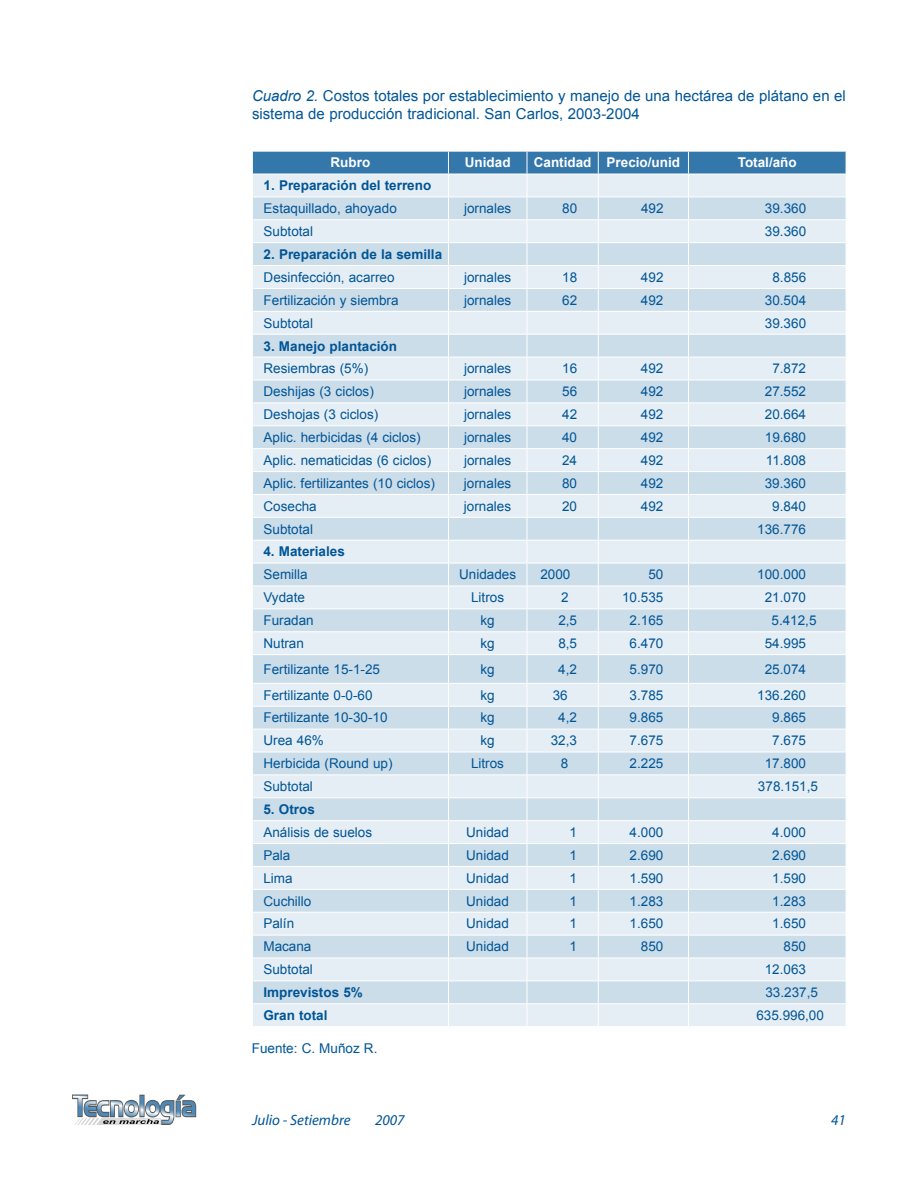
<style>
.page{position:relative;width:918px;height:1188px;background:#fff}
.page>*{position:absolute;margin:0;border:0;box-sizing:border-box;transform-origin:0 0}
.t1{font:15px/18px "Arial";color:#005596}
.t2{font:italic 15px "Myriad";color:#005596}
.t3{font:13.5px "Arial";color:#005596}
.t4{font:700 13.5px "Arial";color:#005596}
.t5{font:700 13.5px "Arial";color:#fff}
.s1{font-style:italic}
</style>
<div class="page">
<svg style="left:72px;top:1095px;width:124px;height:30px"></svg>
<svg style="left:252px;top:151px;width:594px;height:875px;background:#d6e4ee"></svg>
<p class="t1" style="left:252px;top:87px;width:595px"><span class="s1">Cuadro 2.</span> Costos totales por establecimiento y manejo de una hectárea de plátano en el sistema de producción tradicional. San Carlos, 2003-2004</p>
<p class="t5" style="left:331px;top:154px;width:41px">Rubro</p>
<p class="t5" style="left:465px;top:154px;width:47px">Unidad</p>
<p class="t5" style="left:534px;top:154px;width:148px">Cantidad Precio/unid</p>
<p class="t5" style="left:738px;top:154px;width:61px">Total/año</p>
<p class="t4" style="left:264px;top:177px;width:169px">1. Preparación del terreno</p>
<p class="t3" style="left:264px;top:200px;width:135px">Estaquillado, ahoyado</p>
<p class="t3" style="left:464px;top:200px;width:49px">jornales</p>
<p class="t3" style="left:562px;top:200px;width:17px">80</p>
<p class="t3" style="left:641px;top:200px;width:24px">492</p>
<p class="t3" style="left:765px;top:200px;width:43px">39.360</p>
<p class="t3" style="left:264px;top:223px;width:51px">Subtotal</p>
<p class="t3" style="left:765px;top:223px;width:43px">39.360</p>
<p class="t4" style="left:264px;top:245px;width:180px">2. Preparación de la semilla</p>
<p class="t3" style="left:264px;top:268px;width:132px">Desinfección, acarreo</p>
<p class="t3" style="left:464px;top:268px;width:49px">jornales</p>
<p class="t3" style="left:562px;top:268px;width:17px">18</p>
<p class="t3" style="left:641px;top:268px;width:24px">492</p>
<p class="t3" style="left:772px;top:268px;width:35px">8.856</p>
<p class="t3" style="left:264px;top:291px;width:137px">Fertilización y siembra</p>
<p class="t3" style="left:464px;top:291px;width:49px">jornales</p>
<p class="t3" style="left:562px;top:291px;width:17px">62</p>
<p class="t3" style="left:641px;top:291px;width:24px">492</p>
<p class="t3" style="left:765px;top:291px;width:43px">30.504</p>
<p class="t3" style="left:264px;top:314px;width:51px">Subtotal</p>
<p class="t3" style="left:765px;top:314px;width:43px">39.360</p>
<p class="t4" style="left:264px;top:337px;width:135px">3. Manejo plantación</p>
<p class="t3" style="left:264px;top:360px;width:106px">Resiembras (5%)</p>
<p class="t3" style="left:464px;top:360px;width:49px">jornales</p>
<p class="t3" style="left:562px;top:360px;width:17px">16</p>
<p class="t3" style="left:641px;top:360px;width:24px">492</p>
<p class="t3" style="left:772px;top:360px;width:35px">7.872</p>
<p class="t3" style="left:264px;top:383px;width:112px">Deshijas (3 ciclos)</p>
<p class="t3" style="left:464px;top:383px;width:49px">jornales</p>
<p class="t3" style="left:562px;top:383px;width:17px">56</p>
<p class="t3" style="left:641px;top:383px;width:24px">492</p>
<p class="t3" style="left:765px;top:383px;width:43px">27.552</p>
<p class="t3" style="left:264px;top:406px;width:116px">Deshojas (3 ciclos)</p>
<p class="t3" style="left:464px;top:406px;width:49px">jornales</p>
<p class="t3" style="left:562px;top:406px;width:17px">42</p>
<p class="t3" style="left:641px;top:406px;width:24px">492</p>
<p class="t3" style="left:765px;top:406px;width:43px">20.664</p>
<p class="t3" style="left:264px;top:428px;width:159px">Aplic. herbicidas (4 ciclos)</p>
<p class="t3" style="left:464px;top:428px;width:49px">jornales</p>
<p class="t3" style="left:562px;top:428px;width:17px">40</p>
<p class="t3" style="left:641px;top:428px;width:24px">492</p>
<p class="t3" style="left:765px;top:428px;width:43px">19.680</p>
<p class="t3" style="left:264px;top:451px;width:169px">Aplic. nematicidas (6 ciclos)</p>
<p class="t3" style="left:464px;top:451px;width:49px">jornales</p>
<p class="t3" style="left:562px;top:451px;width:17px">24</p>
<p class="t3" style="left:641px;top:451px;width:24px">492</p>
<p class="t3" style="left:766px;top:451px;width:42px">11.808</p>
<p class="t3" style="left:264px;top:474px;width:173px">Aplic. fertilizantes (10 ciclos)</p>
<p class="t3" style="left:464px;top:474px;width:49px">jornales</p>
<p class="t3" style="left:562px;top:474px;width:17px">80</p>
<p class="t3" style="left:641px;top:474px;width:24px">492</p>
<p class="t3" style="left:765px;top:474px;width:43px">39.360</p>
<p class="t3" style="left:264px;top:497px;width:55px">Cosecha</p>
<p class="t3" style="left:464px;top:497px;width:49px">jornales</p>
<p class="t3" style="left:562px;top:497px;width:17px">20</p>
<p class="t3" style="left:641px;top:497px;width:24px">492</p>
<p class="t3" style="left:772px;top:497px;width:35px">9.840</p>
<p class="t3" style="left:263px;top:520px;width:51px">Subtotal</p>
<p class="t3" style="left:757px;top:520px;width:50px">136.776</p>
<p class="t4" style="left:263px;top:543px;width:83px">4. Materiales</p>
<p class="t3" style="left:263px;top:566px;width:46px">Semilla</p>
<p class="t3" style="left:459px;top:566px;width:59px">Unidades</p>
<p class="t3" style="left:540px;top:566px;width:32px">2000</p>
<p class="t3" style="left:648px;top:566px;width:17px">50</p>
<p class="t3" style="left:757px;top:566px;width:50px">100.000</p>
<p class="t3" style="left:263px;top:589px;width:43px">Vydate</p>
<p class="t3" style="left:471px;top:589px;width:35px">Litros</p>
<p class="t3" style="left:561px;top:589px;width:9px">2</p>
<p class="t3" style="left:622px;top:589px;width:43px">10.535</p>
<p class="t3" style="left:765px;top:589px;width:43px">21.070</p>
<p class="t3" style="left:263px;top:612px;width:52px">Furadan</p>
<p class="t3" style="left:480px;top:612px;width:16px">kg</p>
<p class="t3" style="left:558px;top:612px;width:20px">2,5</p>
<p class="t3" style="left:630px;top:612px;width:35px">2.165</p>
<p class="t3" style="left:772px;top:612px;width:47px">5.412,5</p>
<p class="t3" style="left:263px;top:634px;width:42px">Nutran</p>
<p class="t3" style="left:480px;top:634px;width:16px">kg</p>
<p class="t3" style="left:558px;top:634px;width:20px">8,5</p>
<p class="t3" style="left:630px;top:634px;width:35px">6.470</p>
<p class="t3" style="left:765px;top:634px;width:43px">54.995</p>
<p class="t3" style="left:263px;top:660px;width:118px">Fertilizante 15-1-25</p>
<p class="t3" style="left:480px;top:660px;width:16px">kg</p>
<p class="t3" style="left:558px;top:660px;width:20px">4,2</p>
<p class="t3" style="left:630px;top:660px;width:35px">5.970</p>
<p class="t3" style="left:765px;top:660px;width:43px">25.074</p>
<p class="t3" style="left:263px;top:686px;width:111px">Fertilizante 0-0-60</p>
<p class="t3" style="left:480px;top:686px;width:16px">kg</p>
<p class="t3" style="left:553px;top:686px;width:17px">36</p>
<p class="t3" style="left:630px;top:686px;width:35px">3.785</p>
<p class="t3" style="left:757px;top:686px;width:50px">136.260</p>
<p class="t3" style="left:263px;top:709px;width:126px">Fertilizante 10-30-10</p>
<p class="t3" style="left:480px;top:709px;width:16px">kg</p>
<p class="t3" style="left:558px;top:709px;width:20px">4,2</p>
<p class="t3" style="left:630px;top:709px;width:35px">9.865</p>
<p class="t3" style="left:772px;top:709px;width:35px">9.865</p>
<p class="t3" style="left:263px;top:732px;width:62px">Urea 46%</p>
<p class="t3" style="left:480px;top:732px;width:16px">kg</p>
<p class="t3" style="left:551px;top:732px;width:28px">32,3</p>
<p class="t3" style="left:630px;top:732px;width:35px">7.675</p>
<p class="t3" style="left:772px;top:732px;width:35px">7.675</p>
<p class="t3" style="left:263px;top:755px;width:131px">Herbicida (Round up)</p>
<p class="t3" style="left:471px;top:755px;width:35px">Litros</p>
<p class="t3" style="left:561px;top:755px;width:9px">8</p>
<p class="t3" style="left:630px;top:755px;width:35px">2.225</p>
<p class="t3" style="left:765px;top:755px;width:43px">17.800</p>
<p class="t3" style="left:263px;top:778px;width:51px">Subtotal</p>
<p class="t3" style="left:758px;top:778px;width:62px">378.151,5</p>
<p class="t4" style="left:263px;top:800px;width:53px">5. Otros</p>
<p class="t3" style="left:263px;top:823px;width:110px">Análisis de suelos</p>
<p class="t3" style="left:466px;top:823px;width:44px">Unidad</p>
<p class="t3" style="left:570px;top:823px;width:9px">1</p>
<p class="t3" style="left:630px;top:823px;width:35px">4.000</p>
<p class="t3" style="left:772px;top:823px;width:35px">4.000</p>
<p class="t3" style="left:263px;top:846px;width:29px">Pala</p>
<p class="t3" style="left:466px;top:846px;width:44px">Unidad</p>
<p class="t3" style="left:570px;top:846px;width:9px">1</p>
<p class="t3" style="left:630px;top:846px;width:35px">2.690</p>
<p class="t3" style="left:772px;top:846px;width:35px">2.690</p>
<p class="t3" style="left:263px;top:869px;width:31px">Lima</p>
<p class="t3" style="left:466px;top:869px;width:44px">Unidad</p>
<p class="t3" style="left:570px;top:869px;width:9px">1</p>
<p class="t3" style="left:630px;top:869px;width:35px">1.590</p>
<p class="t3" style="left:772px;top:869px;width:35px">1.590</p>
<p class="t3" style="left:263px;top:892px;width:50px">Cuchillo</p>
<p class="t3" style="left:466px;top:892px;width:44px">Unidad</p>
<p class="t3" style="left:570px;top:892px;width:9px">1</p>
<p class="t3" style="left:630px;top:892px;width:35px">1.283</p>
<p class="t3" style="left:772px;top:892px;width:35px">1.283</p>
<p class="t3" style="left:263px;top:915px;width:32px">Palín</p>
<p class="t3" style="left:466px;top:915px;width:44px">Unidad</p>
<p class="t3" style="left:570px;top:915px;width:9px">1</p>
<p class="t3" style="left:630px;top:915px;width:35px">1.650</p>
<p class="t3" style="left:772px;top:915px;width:35px">1.650</p>
<p class="t3" style="left:263px;top:938px;width:50px">Macana</p>
<p class="t3" style="left:466px;top:938px;width:44px">Unidad</p>
<p class="t3" style="left:570px;top:938px;width:9px">1</p>
<p class="t3" style="left:641px;top:938px;width:24px">850</p>
<p class="t3" style="left:784px;top:938px;width:24px">850</p>
<p class="t3" style="left:263px;top:961px;width:51px">Subtotal</p>
<p class="t3" style="left:765px;top:961px;width:43px">12.063</p>
<p class="t4" style="left:263px;top:983px;width:101px">Imprevistos 5%</p>
<p class="t3" style="left:765px;top:984px;width:54px">33.237,5</p>
<p class="t4" style="left:263px;top:1006px;width:66px">Gran total</p>
<p class="t3" style="left:756px;top:1006px;width:69px">635.996,00</p>
<p class="t3" style="left:252px;top:1039px;width:127px">Fuente: C. Muñoz R.</p>
<p class="t2" style="left:252px;top:1113px;width:100px">Julio - Setiembre</p>
<p class="t2" style="left:375px;top:1113px;width:31px">2007</p>
<p class="t2" style="left:831px;top:1113px;width:16px">41</p>
</div>
